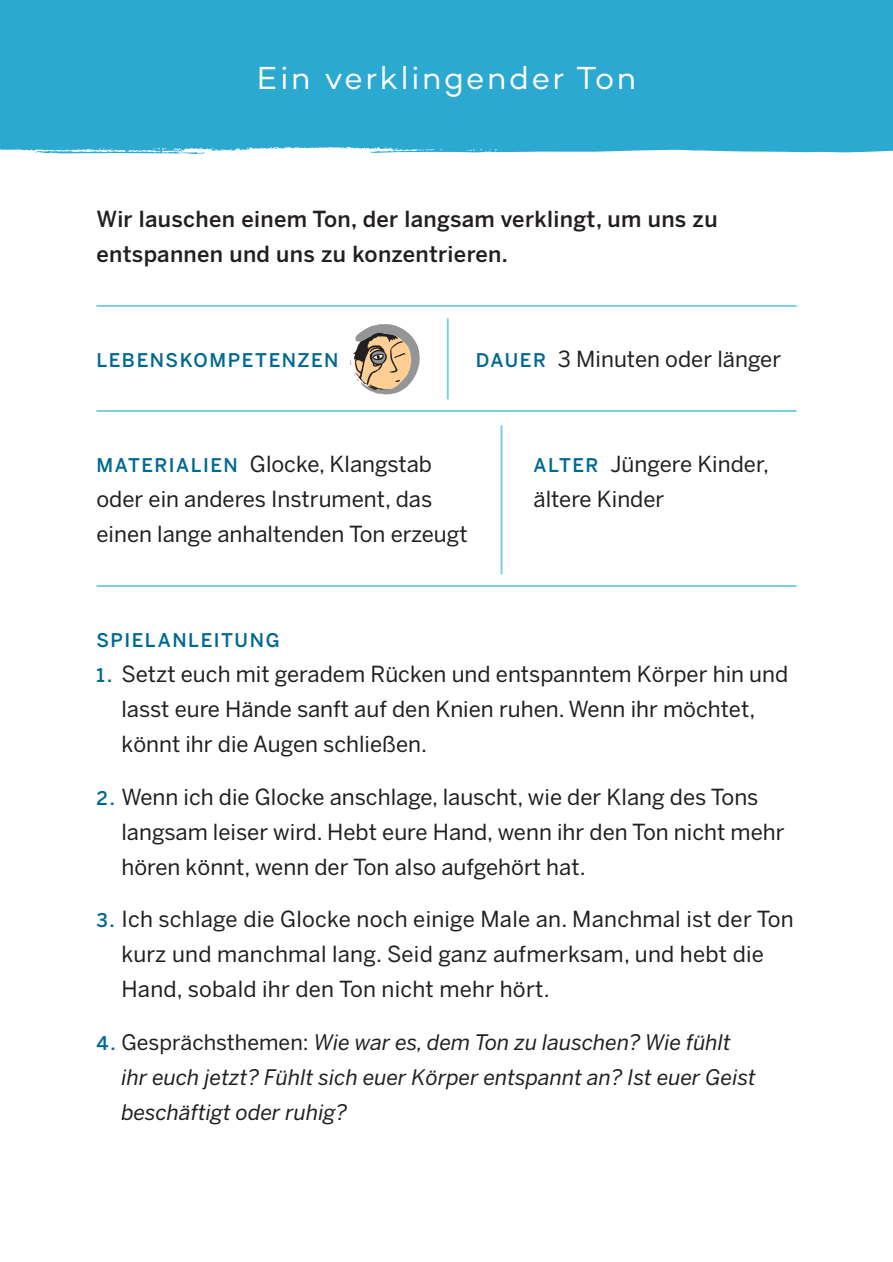
<style>
.page{position:relative;width:893px;height:1262px;background:#fff}
.page>*{position:absolute;margin:0;border:0;box-sizing:border-box;transform-origin:0 0}
.t1{font:32.5px "Campton";letter-spacing:.075em;color:#fff}
.t2{font:22px/35px "Benton Sans";color:#231f20}
.t3{font:500 22px/35px "Benton Sans";letter-spacing:.015em;color:#231f20}
.t4{font:italic 21.25px/35px "Benton Sans";color:#231f20}
.t5{font:500 18.75px "Benton Sans";letter-spacing:.08em;color:#006991}
.s1{font-weight:500;font-size:18.75px;color:#006991}
.s2{font-weight:500;font-style:normal;font-size:18.75px;color:#006991}
.s3{font-style:normal}
</style>
<div class="page">
<div style="left:0;top:0;width:893px;height:154px;background:#2ca9d0"></div>
<hr style="left:96px;top:305px;width:700px;height:2px;background:#71cee1">
<svg style="left:350px;top:324px;width:70px;height:70px"></svg>
<hr style="left:447px;top:318px;width:2px;height:81px;background:#71cee1">
<hr style="left:96px;top:410px;width:700px;height:2px;background:#71cee1">
<hr style="left:96px;top:585px;width:700px;height:2px;background:#71cee1">
<hr style="left:501px;top:425px;width:1px;height:149px;background:#71cee1">
<h1 class="t1" style="left:257px;top:58px;width:380px">Ein verklingender Ton</h1>
<p class="t3" style="left:96px;top:201px;width:623px">Wir lauschen einem Ton, der langsam verklingt, um uns zu entspannen und uns zu konzentrieren.</p>
<p class="t5" style="left:96px;top:349px;width:244px">LEBENSKOMPETENZEN</p>
<p class="t2" style="left:476px;top:341px;width:307px"><span class="s1">DAUER</span> 3 Minuten oder länger</p>
<p class="t2" style="left:96px;top:446px;width:373px"><span class="s1">MATERIALIEN</span> Glocke, Klangstab oder ein anderes Instrument, das einen lange anhaltenden Ton erzeugt</p>
<p class="t2" style="left:533px;top:446px;width:237px"><span class="s1">ALTER</span> Jüngere Kinder, ältere Kinder</p>
<p class="t5" style="left:96px;top:629px;width:185px">SPIELANLEITUNG</p>
<p class="t2" style="left:121px;top:656px;width:668px;text-indent:-25px"><span class="s1">1.</span> Setzt euch mit geradem Rücken und entspanntem Körper hin und lasst eure Hände sanft auf den Knien ruhen. Wenn ihr möchtet, könnt ihr die Augen schließen.</p>
<p class="t2" style="left:121px;top:778px;width:665px;text-indent:-25px"><span class="s1">2.</span> Wenn ich die Glocke anschlage, lauscht, wie der Klang des Tons langsam leiser wird. Hebt eure Hand, wenn ihr den Ton nicht mehr hören könnt, wenn der Ton also aufgehört hat.</p>
<p class="t2" style="left:121px;top:901px;width:674px;text-indent:-25px"><span class="s1">3.</span> Ich schlage die Glocke noch einige Male an. Manchmal ist der Ton kurz und manchmal lang. Seid ganz aufmerksam, und hebt die<br>Hand, sobald ihr den Ton nicht mehr hört.</p>
<p class="t4" style="left:121px;top:1024px;width:636px;text-indent:-25px"><span class="s2">4.</span> <span class="s3">Gesprächsthemen:</span> Wie war es, dem Ton zu lauschen? Wie fühlt ihr euch jetzt? Fühlt sich euer Körper entspannt an? Ist euer Geist beschäftigt oder ruhig?</p>
</div>
